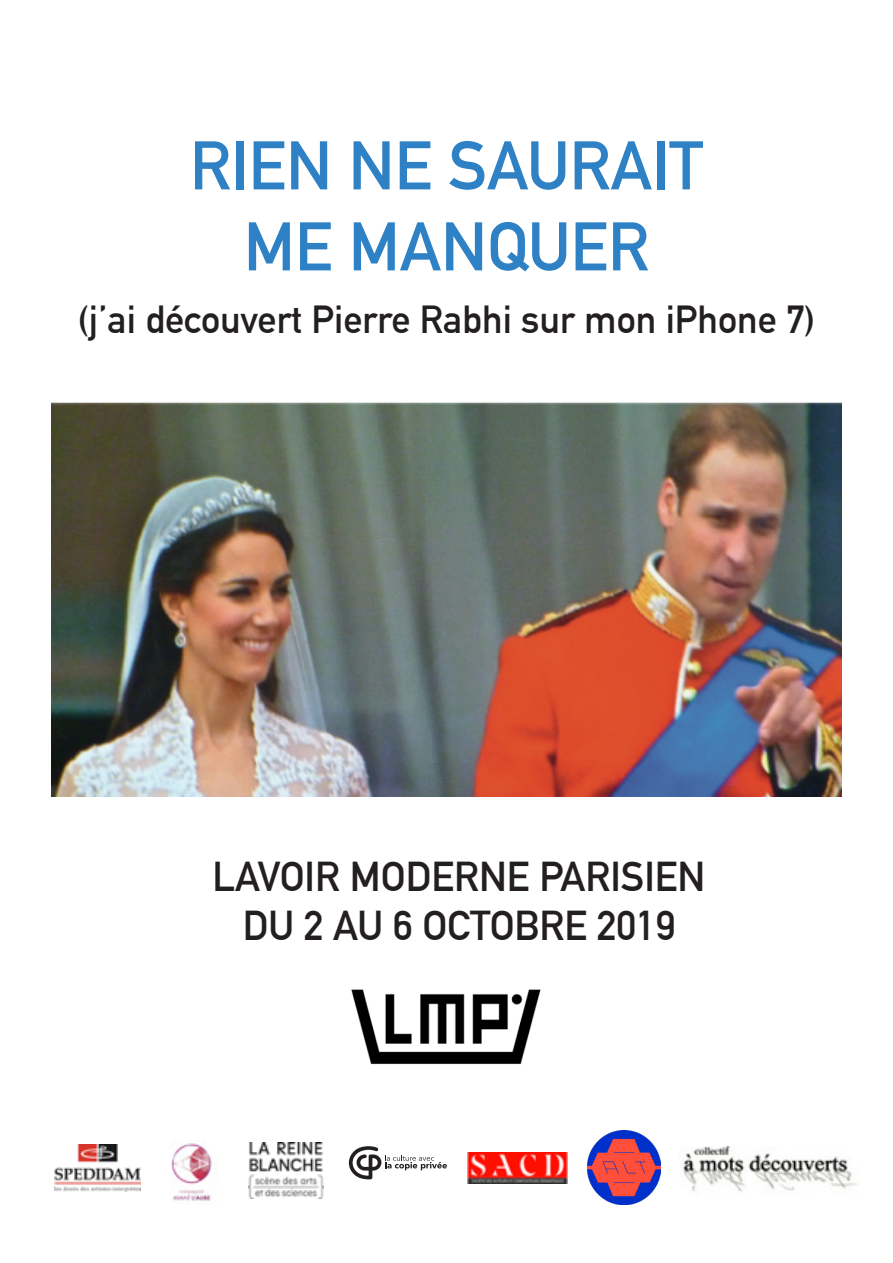
<style>
.page{position:relative;width:893px;height:1263px;background:#fff}
.page>*{position:absolute;margin:0;border:0;box-sizing:border-box;transform-origin:0 0}
.t1{font:700 67.5px "DIN Alternate";color:#2e81c4}
.t2{font:700 40.8px "DIN Alternate";color:#231f20}
.t3{font:700 38.25px "DIN Alternate";color:#231f20}
</style>
<div class="page">
<img style="left:351px;top:989px;width:190px;height:76px">
<img style="left:52px;top:403px;width:789px;height:393px">
<img style="left:54px;top:1144px;width:87px;height:48px">
<img style="left:171px;top:1141px;width:42px;height:60px">
<img style="left:249px;top:1142px;width:75px;height:57px">
<svg style="left:349px;top:1146px;width:98px;height:33px"></svg>
<img style="left:468px;top:1153px;width:99px;height:30px">
<img style="left:683px;top:1147px;width:175px;height:45px">
<img style="left:587px;top:1131px;width:74px;height:74px">
<p class="t1" style="left:190px;top:114px;width:515px">RIEN NE SAURAIT</p>
<p class="t1" style="left:244px;top:195px;width:407px">ME MANQUER</p>
<p class="t3" style="left:78px;top:291px;width:739px">(j’ai découvert Pierre Rabhi sur mon iPhone 7)</p>
<p class="t2" style="left:212px;top:845px;width:495px">LAVOIR MODERNE PARISIEN</p>
<p class="t2" style="left:243px;top:894px;width:434px">DU 2 AU 6 OCTOBRE 2019</p>
</div>
